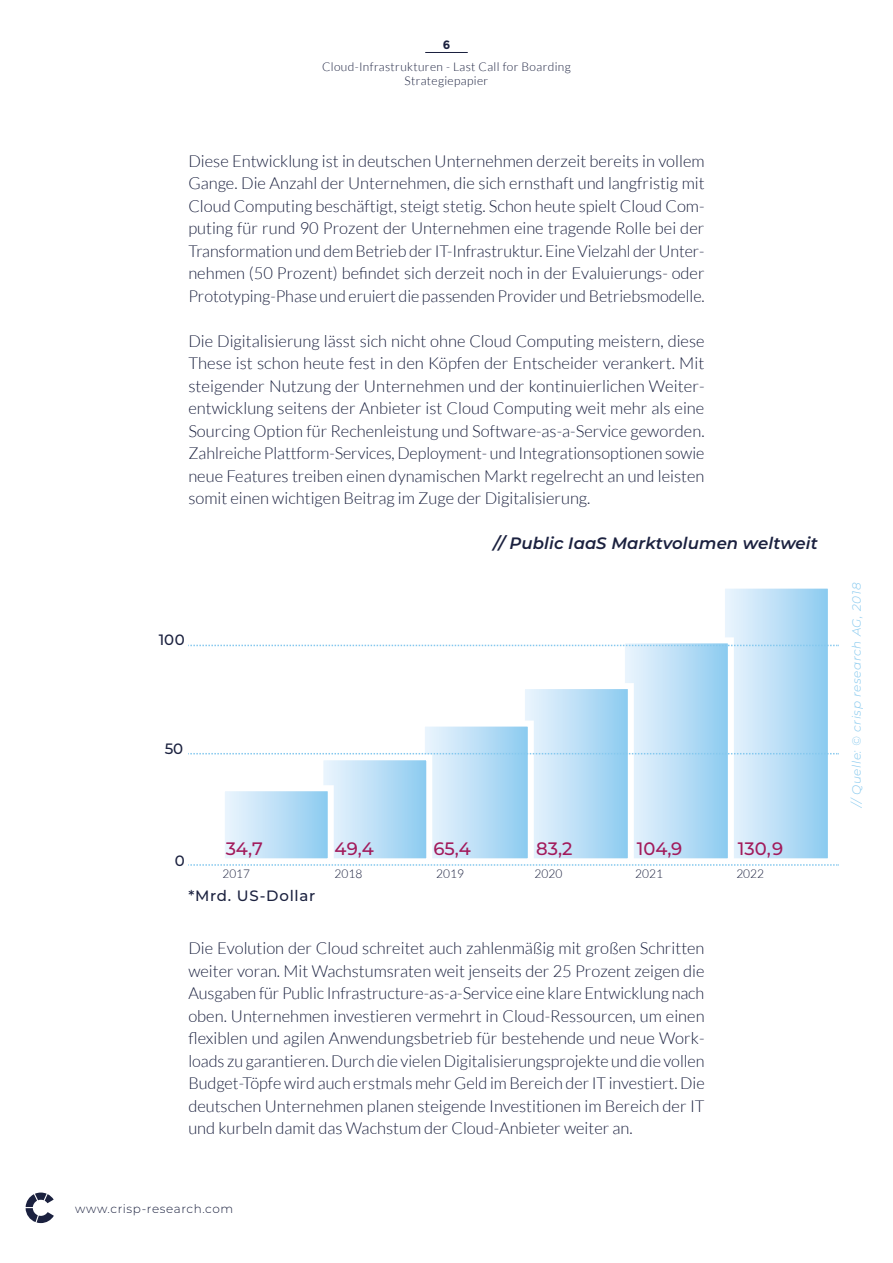
<style>
.page{position:relative;width:893px;height:1263px;background:#fff}
.page>*{position:absolute;margin:0;border:0;box-sizing:border-box;transform-origin:0 0}
.t1{font:500 18px "Montserrat";color:#a21a5b}
.t2{font:300 16.5px/22.5px "Lato";color:#1b213f;text-align:justify}
.t3{font:italic 600 16.5px "Montserrat";letter-spacing:.005em;color:#1b213f}
.t4{font:500 15px "Montserrat";letter-spacing:.05em;color:#1b213f}
.t5{font:300 12px/14.4px "Lato";letter-spacing:.03em;color:#1b213f;text-align:center}
.t6{font:italic 300 12px "Montserrat";letter-spacing:.05em;color:#85c8ee}
.t7{font:300 12px "Montserrat";letter-spacing:.045em;color:#1b213f}
.t8{font:700 12px "Montserrat";color:#1b213f}
</style>
<div class="page">
<svg style="left:26px;top:1192px;width:28px;height:31px"></svg>
<div style="left:722px;top:586px;width:109px;height:275px;background:linear-gradient(to right,#eff6fe,#8acaef)"></div>
<div style="left:719px;top:583px;width:115px;height:281px;border:6px solid #fff"></div>
<div style="left:622px;top:640px;width:109px;height:221px;background:linear-gradient(to right,#eff6fe,#8bcaef)"></div>
<div style="left:619px;top:637px;width:115px;height:227px;border:6px solid #fff"></div>
<div style="left:522px;top:686px;width:109px;height:175px;background:linear-gradient(to right,#eff6fe,#8acaef)"></div>
<div style="left:519px;top:683px;width:115px;height:181px;border:6px solid #fff"></div>
<div style="left:422px;top:723px;width:109px;height:138px;background:linear-gradient(to right,#f0f6fe,#8acaef)"></div>
<div style="left:419px;top:720px;width:115px;height:144px;border:6px solid #fff"></div>
<div style="left:320px;top:757px;width:109px;height:104px;background:linear-gradient(to right,#f0f6fe,#8bcaef)"></div>
<div style="left:317px;top:754px;width:115px;height:110px;border:6px solid #fff"></div>
<div style="left:222px;top:788px;width:109px;height:73px;background:linear-gradient(to right,#f0f6fe,#8acaef)"></div>
<div style="left:219px;top:785px;width:115px;height:79px;border:6px solid #fff"></div>
<svg style="left:188px;top:753px;width:651px;height:1px"></svg>
<svg style="left:188px;top:645px;width:651px;height:1px"></svg>
<svg style="left:188px;top:864px;width:651px;height:2px"></svg>
<hr style="left:425px;top:52px;width:43px;height:1px;background:#1b213f">
<p class="t8" style="left:443px;top:37px;width:9px">6</p>
<p class="t5" style="left:322px;top:59px;width:250px">Cloud-Infrastrukturen - Last Call for Boarding<br>Strategiepapier</p>
<p class="t2" style="left:188px;top:149px;width:518px">Diese Entwicklung ist in deutschen Unternehmen derzeit bereits in vollem Gange. Die Anzahl der Unternehmen, die sich ernsthaft und langfristig mit Cloud Computing beschäftigt, steigt stetig. Schon heute spielt Cloud Com&shy;puting für rund 90 Prozent der Unternehmen eine tragende Rolle bei der Transformation und dem Betrieb der IT-Infrastruktur. Eine Vielzahl der Unter&shy;nehmen (50 Prozent) befindet sich derzeit noch in der Evaluierungs- oder Prototyping-Phase und eruiert die passenden Provider und Betriebsmodelle.</p>
<p class="t2" style="left:188px;top:329px;width:518px">Die Digitalisierung lässt sich nicht ohne Cloud Computing meistern, diese These ist schon heute fest in den Köpfen der Entscheider verankert. Mit steigender Nutzung der Unternehmen und der kontinuierlichen Weiter&shy;entwicklung seitens der Anbieter ist Cloud Computing weit mehr als eine Sourcing Option für Rechenleistung und Software-as-a-Service geworden.<br>Zahlreiche Plattform-Services, Deployment- und Integrationsoptionen sowie neue Features treiben einen dynamischen Markt regelrecht an und leisten somit einen wichtigen Beitrag im Zuge der Digitalisierung.</p>
<p class="t4" style="left:159px;top:630px;width:28px">100</p>
<p class="t4" style="left:165px;top:738px;width:20px">50</p>
<p class="t4" style="left:175px;top:851px;width:12px">0</p>
<p class="t1" style="left:226px;top:836px;width:39px">34,7</p>
<p class="t5" style="left:222px;top:867px;width:29px">2017</p>
<p class="t4" style="left:188px;top:885px;width:129px">*Mrd. US-Dollar</p>
<p class="t1" style="left:335px;top:836px;width:41px">49,4</p>
<p class="t5" style="left:335px;top:867px;width:29px">2018</p>
<p class="t3" style="left:494px;top:531px;width:326px">// Public IaaS Marktvolumen weltweit</p>
<p class="t1" style="left:738px;top:836px;width:47px">130,9</p>
<p class="t1" style="left:433px;top:836px;width:39px">65,4</p>
<p class="t1" style="left:536px;top:836px;width:38px">83,2</p>
<p class="t1" style="left:637px;top:836px;width:47px">104,9</p>
<p class="t5" style="left:535px;top:867px;width:29px">2020</p>
<p class="t5" style="left:635px;top:867px;width:29px">2021</p>
<p class="t5" style="left:736px;top:867px;width:29px">2022</p>
<p class="t5" style="left:436px;top:867px;width:29px">2019</p>
<p class="t2" style="left:188px;top:937px;width:518px">Die Evolution der Cloud schreitet auch zahlenmäßig mit großen Schritten weiter voran. Mit Wachstumsraten weit jenseits der 25 Prozent zeigen die Ausgaben für Public Infrastructure-as-a-Service eine klare Entwicklung nach oben. Unternehmen investieren vermehrt in Cloud-Ressourcen, um einen flexiblen und agilen Anwendungsbetrieb für bestehende und neue Work&shy;loads zu garantieren. Durch die vielen Digitalisierungsprojekte und die vollen Budget-Töpfe wird auch erstmals mehr Geld im Bereich der IT investiert. Die deutschen Unternehmen planen steigende Investitionen im Bereich der IT und kurbeln damit das Wachstum der Cloud-Anbieter weiter an.</p>
<p class="t7" style="left:75px;top:1201px;width:159px">www.crisp-research.com</p>
<p class="t6" style="left:848px;top:807px;width:226px;rotate:-90deg">// Quelle: © crisp research AG, 2018</p>
</div>
